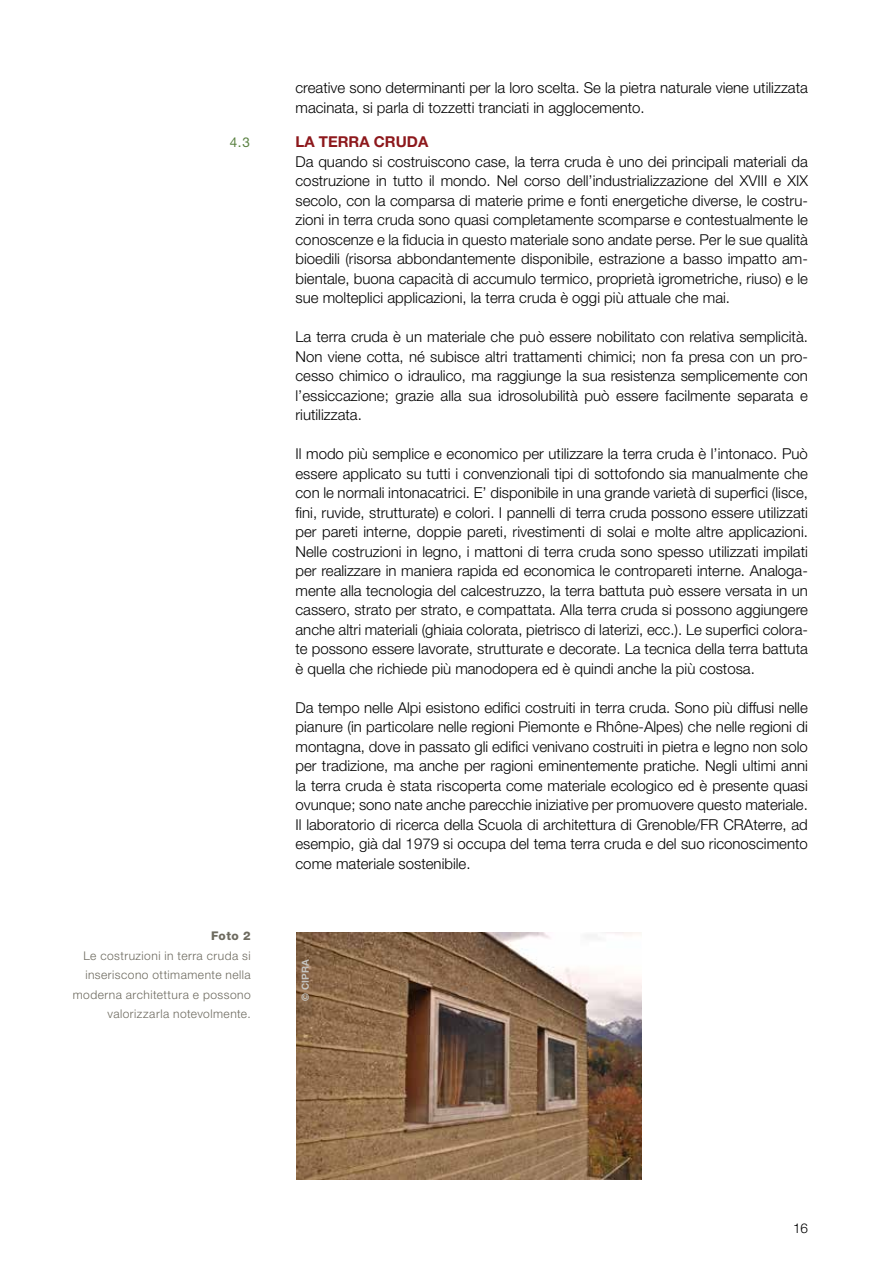
<style>
.page{position:relative;width:893px;height:1263px;background:#fff}
.page>*{position:absolute;margin:0;border:0;box-sizing:border-box;transform-origin:0 0}
.t1{font:300 15px/19.5px "Helvetica Neue LT Pro";color:#000;text-align:justify}
.t2{font:700 15px "Helvetica Neue LT Pro";color:#8d181c}
.t3{font:13.5px "Helvetica Neue LT Pro";color:#598141}
.t4{font:300 13.5px "Helvetica Neue LT Pro";color:#000}
.t5{font:300 12px/19.5px "Helvetica Neue LT Pro";letter-spacing:.04em;color:#6e6b60;text-align:right}
.t6{font:800 12px "Helvetica Neue LT Pro";color:#6e6b60}
.t7{font:700 9.75px "Helvetica Neue LT Pro";color:#c5c4c0}
</style>
<div class="page">
<img style="left:296px;top:933px;width:345px;height:246px">
<p class="t3" style="left:230px;top:134px;width:22px">4.3</p>
<p class="t1" style="left:296px;top:78px;width:514px">creative sono determinanti per la loro scelta. Se la pietra naturale viene utilizzata macinata, si parla di tozzetti tranciati in agglocemento.</p>
<p class="t2" style="left:296px;top:132px;width:134px">LA TERRA CRUDA</p>
<p class="t1" style="left:296px;top:151px;width:514px">Da quando si costruiscono case, la terra cruda è uno dei principali materiali da costruzione in tutto il mondo. Nel corso dell’industrializzazione del XVIII e XIX secolo, con la comparsa di materie prime e fonti energetiche diverse, le costru&shy;zioni in terra cruda sono quasi completamente scomparse e contestualmente le conoscenze e la fiducia in questo materiale sono andate perse. Per le sue qualità bioedili (risorsa abbondantemente disponibile, estrazione a basso impatto am&shy;bientale, buona capacità di accumulo termico, proprietà igrometriche, riuso) e le sue molteplici applicazioni, la terra cruda è oggi più attuale che mai.</p>
<p class="t1" style="left:296px;top:327px;width:514px">La terra cruda è un materiale che può essere nobilitato con relativa semplicità.<br>Non viene cotta, né subisce altri trattamenti chimici; non fa presa con un pro&shy;cesso chimico o idraulico, ma raggiunge la sua resistenza semplicemente con l’essiccazione; grazie alla sua idrosolubilità può essere facilmente separata e riutilizzata.</p>
<p class="t1" style="left:296px;top:444px;width:514px">Il modo più semplice e economico per utilizzare la terra cruda è l’intonaco. Può essere applicato su tutti i convenzionali tipi di sottofondo sia manualmente che con le normali intonacatrici. E’ disponibile in una grande varietà di superfici (lisce, fini, ruvide, strutturate) e colori. I pannelli di terra cruda possono essere utilizzati per pareti interne, doppie pareti, rivestimenti di solai e molte altre applicazioni.<br>Nelle costruzioni in legno, i mattoni di terra cruda sono spesso utilizzati impilati per realizzare in maniera rapida ed economica le contropareti interne. Analoga&shy;mente alla tecnologia del calcestruzzo, la terra battuta può essere versata in un cassero, strato per strato, e compattata. Alla terra cruda si possono aggiungere anche altri materiali (ghiaia colorata, pietrisco di laterizi, ecc.). Le superfici colora&shy;te possono essere lavorate, strutturate e decorate. La tecnica della terra battuta è quella che richiede più manodopera ed è quindi anche la più costosa.</p>
<p class="t1" style="left:296px;top:697px;width:514px">Da tempo nelle Alpi esistono edifici costruiti in terra cruda. Sono più diffusi nelle pianure (in particolare nelle regioni Piemonte e Rhône-Alpes) che nelle regioni di montagna, dove in passato gli edifici venivano costruiti in pietra e legno non solo per tradizione, ma anche per ragioni eminentemente pratiche. Negli ultimi anni la terra cruda è stata riscoperta come materiale ecologico ed è presente quasi ovunque; sono nate anche parecchie iniziative per promuovere questo materiale.<br>Il laboratorio di ricerca della Scuola di architettura di Grenoble/FR CRAterre, ad esempio, già dal 1979 si occupa del tema terra cruda e del suo riconoscimento come materiale sostenibile.</p>
<p class="t6" style="left:211px;top:929px;width:41px">Foto 2</p>
<p class="t5" style="left:73px;top:945px;width:180px">Le costruzioni in terra cruda si inseriscono ottimamente nella moderna architettura e possono valorizzarla notevolmente.</p>
<p class="t7" style="left:299px;top:1001px;width:43px;rotate:-90deg">© CIPRA</p>
<p class="t4" style="left:793px;top:1219px;width:16px">16</p>
</div>
